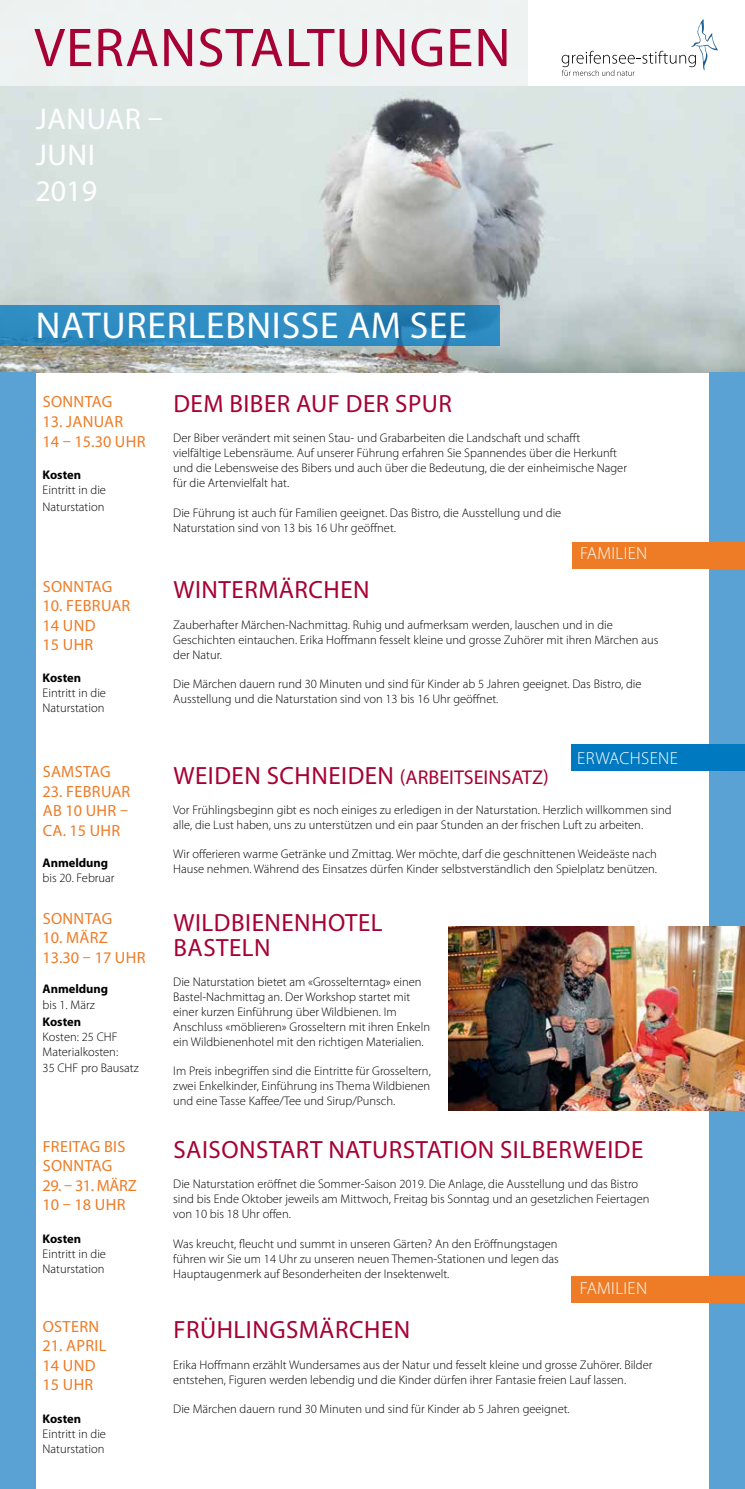
<style>
.page{position:relative;width:745px;height:1489px;background:#fff}
.page>*{position:absolute;margin:0;border:0;box-sizing:border-box;transform-origin:0 0}
.t1{font:55px "Myriad Pro";letter-spacing:.02em;color:#a70034}
.t2{font:37.5px "Myriad Pro";letter-spacing:.02em;color:#fff}
.t3{font:30px/36px "Myriad Pro";letter-spacing:.02em;color:#fff}
.t4{font:25px/25px "Myriad Pro";letter-spacing:.02em;color:#a70034}
.t5{font:20px "Myriad Pro";color:#a70034}
.t6{font:300 17.5px "Myriad Pro";letter-spacing:.02em;color:#fff}
.t7{font:16.25px/19.5px "Myriad Pro";letter-spacing:.02em;color:#ee7c27}
.t8{font:16.25px/19.5px "Myriad Pro";letter-spacing:-.01em;color:#ee7c27}
.t9{font:300 12.5px/15px "Myriad Pro";color:#000}
.t10{font:700 12.5px "Myriad Pro";color:#000}
.s1{font-size:25px}
</style>
<div class="page">
<img style="left:0;top:86px;width:744px;height:286px">
<div style="left:0;top:372px;width:35px;height:1116px;background:#5aa2d4"></div>
<div style="left:709px;top:372px;width:35px;height:1116px;background:#5aa2d4"></div>
<svg style="left:561px;top:19px;width:156px;height:57px"></svg>
<div style="left:0;top:0;width:529px;height:86px;background:#eff3f2"></div>
<svg style="left:0;top:305px;width:499px;height:40px;background:#2c89bd"></svg>
<img style="left:448px;top:926px;width:296px;height:184px">
<div style="left:571px;top:542px;width:173px;height:26px;background:#ee7c27"></div>
<div style="left:571px;top:1276px;width:173px;height:26px;background:#ee7c27"></div>
<div style="left:571px;top:744px;width:173px;height:26px;background:#0079c0"></div>
<h1 class="t1" style="left:34px;top:14px;width:477px">VERANSTALTUNGEN</h1>
<h3 class="t3" style="left:35px;top:100px;width:129px">JANUAR –<br>JUNI<br>2019</h3>
<h2 class="t2" style="left:36px;top:302px;width:432px">NATURERLEBNISSE AM SEE</h2>
<h3 class="t7" style="left:43px;top:392px;width:71px">SONNTAG</h3>
<h3 class="t7" style="left:43px;top:411px;width:104px">13. JANUAR<br>14 – 15.30 UHR</h3>
<p class="t10" style="left:43px;top:466px;width:40px">Kosten</p>
<p class="t9" style="left:43px;top:481px;width:65px;line-height:16.5px">Eintritt in die<br>Naturstation</p>
<h3 class="t7" style="left:43px;top:576px;width:71px">SONNTAG</h3>
<h3 class="t7" style="left:43px;top:596px;width:89px">10. FEBRUAR<br>14 UND<br>15 UHR</h3>
<p class="t10" style="left:43px;top:669px;width:40px">Kosten</p>
<p class="t9" style="left:43px;top:685px;width:65px">Eintritt in die<br>Naturstation</p>
<h3 class="t7" style="left:43px;top:761px;width:69px">SAMSTAG</h3>
<h3 class="t7" style="left:43px;top:781px;width:89px">23. FEBRUAR<br>AB 10 UHR –<br>CA. 15 UHR</h3>
<p class="t10" style="left:43px;top:854px;width:67px">Anmeldung</p>
<p class="t9" style="left:43px;top:870px;width:74px">bis 20. Februar</p>
<h3 class="t7" style="left:43px;top:908px;width:71px">SONNTAG</h3>
<h3 class="t7" style="left:43px;top:927px;width:104px">10. MÄRZ<br>13.30 – 17 UHR</h3>
<p class="t10" style="left:43px;top:980px;width:67px">Anmeldung</p>
<p class="t9" style="left:43px;top:997px;width:54px">bis 1. März</p>
<p class="t10" style="left:43px;top:1013px;width:40px">Kosten</p>
<p class="t9" style="left:43px;top:1029px;width:77px">Kosten: 25 CHF<br>Materialkosten:</p>
<p class="t9" style="left:43px;top:1060px;width:98px">35 CHF pro Bausatz</p>
<h3 class="t7" style="left:43px;top:1136px;width:84px">FREITAG BIS<br>SONNTAG</h3>
<h3 class="t8" style="left:43px;top:1175px;width:96px">29. – 31. MÄRZ<br>10 – 18 UHR</h3>
<p class="t10" style="left:43px;top:1230px;width:40px">Kosten</p>
<p class="t9" style="left:43px;top:1246px;width:65px">Eintritt in die<br>Naturstation</p>
<h3 class="t7" style="left:43px;top:1316px;width:58px">OSTERN</h3>
<h3 class="t7" style="left:43px;top:1335px;width:65px">21. APRIL<br>14 UND<br>15 UHR</h3>
<p class="t10" style="left:43px;top:1410px;width:40px">Kosten</p>
<p class="t9" style="left:43px;top:1426px;width:65px">Eintritt in die<br>Naturstation</p>
<h3 class="t4" style="left:173px;top:391px;width:280px">DEM BIBER AUF DER SPUR</h3>
<p class="t9" style="left:173px;top:430px;width:455px">Der Biber verändert mit seinen Stau- und Grabarbeiten die Landschaft und schafft vielfältige Lebensräume. Auf unserer Führung erfahren Sie Spannendes über die Herkunft und die Lebensweise des Bibers und auch über die Bedeutung, die der einheimische Nager für die Artenvielfalt hat.</p>
<p class="t9" style="left:173px;top:505px;width:389px">Die Führung ist auch für Familien geeignet. Das Bistro, die Ausstellung und die<br>Naturstation sind von 13 bis 16 Uhr geöffnet.</p>
<h3 class="t6" style="left:579px;top:543px;width:69px">FAMILIEN</h3>
<h3 class="t4" style="left:173px;top:577px;width:197px">WINTERMÄRCHEN</h3>
<p class="t9" style="left:173px;top:616px;width:486px">Zauberhafter Märchen-Nachmittag. Ruhig und aufmerksam werden, lauschen und in die<br>Geschichten eintauchen. Erika Hoffmann fesselt kleine und grosse Zuhörer mit ihren Märchen aus der Natur.</p>
<p class="t9" style="left:173px;top:676px;width:469px">Die Märchen dauern rund 30 Minuten und sind für Kinder ab 5 Jahren geeignet. Das Bistro, die<br>Ausstellung und die Naturstation sind von 13 bis 16 Uhr geöffnet.</p>
<h3 class="t6" style="left:576px;top:747px;width:102px">ERWACHSENE</h3>
<h3 class="t5" style="left:173px;top:764px;width:376px"><span class="s1">WEIDEN SCHNEIDEN</span> (ARBEITSEINSATZ)</h3>
<p class="t9" style="left:173px;top:802px;width:499px">Vor Frühlingsbeginn gibt es noch einiges zu erledigen in der Naturstation. Herzlich willkommen sind alle, die Lust haben, uns zu unterstützen und ein paar Stunden an der frischen Luft zu arbeiten.</p>
<p class="t9" style="left:173px;top:846px;width:485px">Wir offerieren warme Getränke und Zmittag. Wer möchte, darf die geschnittenen Weideäste nach<br>Hause nehmen. Während des Einsatzes dürfen Kinder selbstverständlich den Spielplatz benützen.</p>
<h3 class="t4" style="left:173px;top:909px;width:211px">WILDBIENENHOTEL<br>BASTELN</h3>
<p class="t9" style="left:173px;top:974px;width:258px">Die Naturstation bietet am «Grosselterntag» einen Bastel-Nachmittag an. Der Workshop startet mit einer kurzen Einführung über Wildbienen. Im Anschluss «möblieren» Grosseltern mit ihren Enkeln ein Wildbienenhotel mit den richtigen Materialien.</p>
<p class="t9" style="left:173px;top:1063px;width:259px;text-align:justify">Im Preis inbegriffen sind die Eintritte für Grosseltern, zwei Enkelkinder, Einführung ins Thema Wildbienen und eine Tasse Kaffee/Tee und Sirup/Punsch.</p>
<h3 class="t4" style="left:173px;top:1136px;width:471px">SAISONSTART NATURSTATION SILBERWEIDE</h3>
<p class="t9" style="left:173px;top:1176px;width:477px">Die Naturstation eröffnet die Sommer-Saison 2019. Die Anlage, die Ausstellung und das Bistro sind bis Ende Oktober jeweils am Mittwoch, Freitag bis Sonntag und an gesetzlichen Feiertagen von 10 bis 18 Uhr offen.</p>
<p class="t9" style="left:173px;top:1235px;width:387px;text-align:justify">Was kreucht, fleucht und summt in unseren Gärten? An den Eröffnungstagen führen wir Sie um 14 Uhr zu unseren neuen Themen-Stationen und legen das Hauptaugenmerk auf Besonderheiten der Insektenwelt.</p>
<h3 class="t6" style="left:579px;top:1277px;width:69px">FAMILIEN</h3>
<h3 class="t4" style="left:173px;top:1316px;width:238px">FRÜHLINGSMÄRCHEN</h3>
<p class="t9" style="left:173px;top:1356px;width:480px">Erika Hoffmann erzählt Wundersames aus der Natur und fesselt kleine und grosse Zuhörer. Bilder entstehen, Figuren werden lebendig und die Kinder dürfen ihrer Fantasie freien Lauf lassen.</p>
<p class="t9" style="left:173px;top:1400px;width:398px">Die Märchen dauern rund 30 Minuten und sind für Kinder ab 5 Jahren geeignet.</p>
</div>
